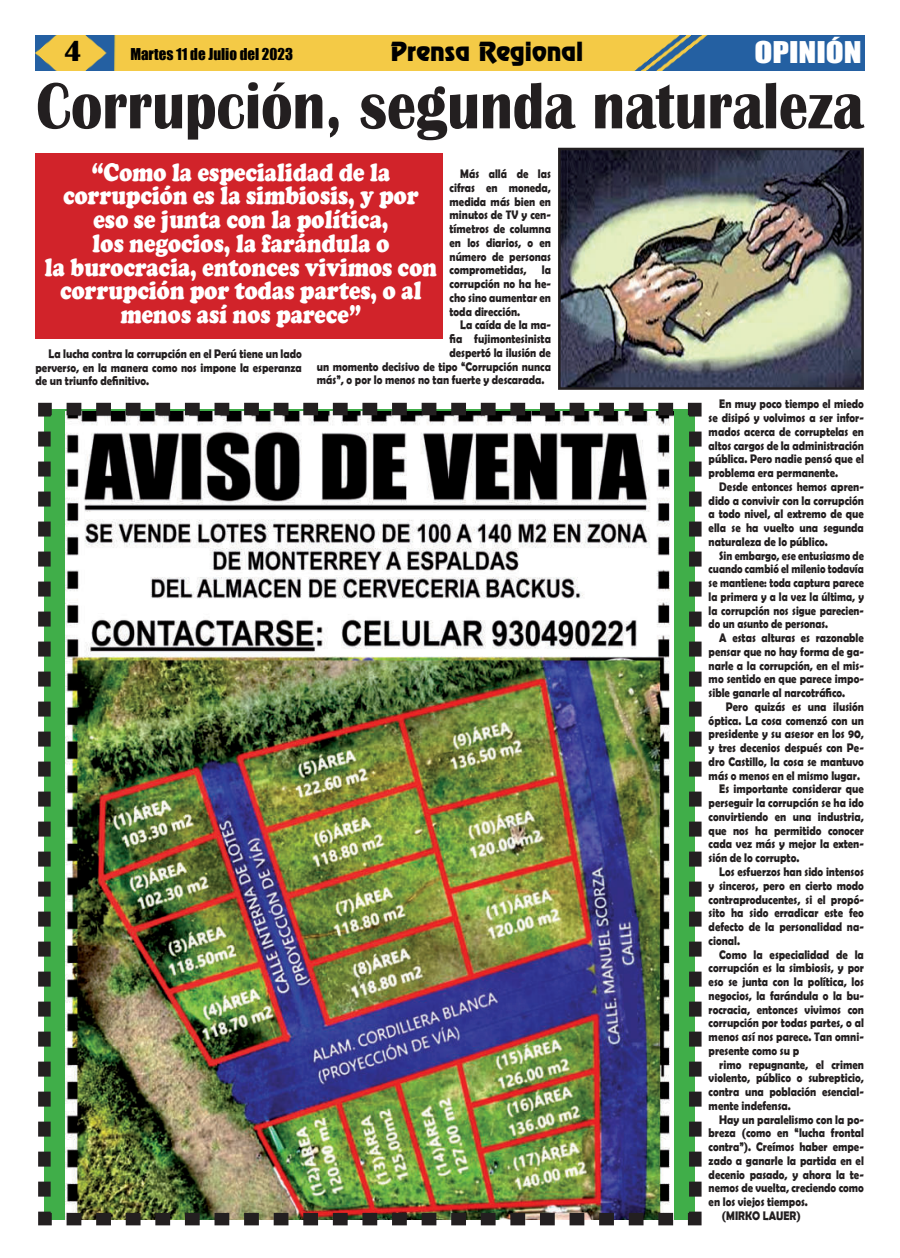
<style>
.page{position:relative;width:900px;height:1258px;background:#fff}
.page>*{position:absolute;margin:0;border:0;box-sizing:border-box;transform-origin:0 0}
.t1{font:700 67.5px "Britannic";color:#231f20;scale:.86 1}
.t2{font:700 30px "Britannic";color:#000}
.t3{font:27.5px "Impact";color:#fff;scale:1.2 1}
.t4{font:900 26.25px/23.8px "Cooper";color:#fff;text-align:center;scale:.83 1}
.t5{font:23.75px "Renfrew Normal";color:#000}
.t6{font:15px "Impact";color:#000}
.t7{font:700 12.5px/13.8px "Berlin Sans FB Demi";color:#231f20;text-align:justify;scale:.86 1}
.t8{font:700 12.5px/13.8px "Berlin Sans FB Demi";color:#231f20;text-align:justify;scale:.83 1}
</style>
<div class="page">
<img style="left:35px;top:35px;width:830px;height:36px">
<img style="left:38px;top:402px;width:664px;height:824px">
<div style="left:35px;top:153px;width:408px;height:186px;background:#d1232a"></div>
<img style="left:562px;top:152px;width:298px;height:234px">
<div style="left:558px;top:148px;width:306px;height:242px;border:3px solid #231f20"></div>
<h2 class="t2" style="left:64px;top:41px;width:20px">4</h2>
<p class="t6" style="left:130px;top:47px;width:164px">Martes 11 de Julio del 2023</p>
<h3 class="t5" style="left:390px;top:41px;width:194px">Prensa Regional</h3>
<h3 class="t3" style="left:755px;top:39px;width:91px">OPINIÓN</h3>
<h1 class="t1" style="left:36px;top:82px;width:964px">Corrupción, segunda naturaleza</h1>
<h3 class="t4" style="left:45px;top:162px;width:475px">“Como la especialidad de la corrupción es la simbiosis, y por eso se junta con la política,<br>los negocios, la farándula o<br>la burocracia, entonces vivimos con corrupción por todas partes, o al menos así nos parece”</h3>
<p class="t7" style="left:35px;top:347px;width:311px;text-indent:13px">La lucha contra la corrupción en el Perú tiene un lado perverso, en la manera como nos impone la esperanza de un triunfo definitivo.</p>
<p class="t7" style="left:450px;top:168px;width:119px;text-indent:11px">Más allá de las cifras en moneda, medida más bien en minutos de TV y cen&shy;tímetros de columna en los diarios, o en número de personas comprometidas, la corrupción no ha he&shy;cho sino aumentar en toda dirección.</p>
<p class="t7" style="left:460px;top:319px;width:107px">La caída de la ma-</p>
<p class="t7" style="left:450px;top:332px;width:119px">fia fujimontesinista</p>
<p class="t7" style="left:450px;top:346px;width:119px">despertó la ilusión de</p>
<p class="t7" style="left:317px;top:360px;width:274px">un momento decisivo de tipo “Corrupción nunca</p>
<p class="t7" style="left:317px;top:374px;width:266px">más”, o por lo menos no tan fuerte y descarada.</p>
<p class="t7" style="left:709px;top:398px;width:182px;text-indent:11px">En muy poco tiempo el miedo se disipó y volvimos a ser infor&shy;mados acerca de corruptelas en altos cargos de la administración pública. Pero nadie pensó que el problema era permanente.</p>
<p class="t7" style="left:709px;top:480px;width:182px;text-indent:11px">Desde entonces hemos apren&shy;dido a convivir con la corrupción a todo nivel, al extremo de que ella se ha vuelto una segunda naturaleza de lo público.</p>
<p class="t8" style="left:709px;top:549px;width:189px;text-indent:11px">Sin embargo, ese entusiasmo de cuando cambió el milenio todavía se mantiene: toda captura parece la primera y a la vez la última, y la corrupción nos sigue parecien&shy;do un asunto de personas.</p>
<p class="t7" style="left:709px;top:632px;width:182px;text-indent:11px">A estas alturas es razonable pensar que no hay forma de ga&shy;narle a la corrupción, en el mis&shy;mo sentido en que parece impo&shy;sible ganarle al narcotráfico.</p>
<p class="t7" style="left:726px;top:700px;width:162px">Pero quizás es una ilusión</p>
<p class="t7" style="left:709px;top:714px;width:182px">óptica. La cosa comenzó con un</p>
<p class="t7" style="left:709px;top:728px;width:182px">presidente y su asesor en los 90,</p>
<p class="t7" style="left:709px;top:742px;width:182px">y tres decenios después con Pe-</p>
<p class="t7" style="left:709px;top:755px;width:182px">dro Castillo, la cosa se mantuvo</p>
<p class="t7" style="left:709px;top:769px;width:178px">más o menos en el mismo lugar.</p>
<p class="t7" style="left:719px;top:783px;width:170px">Es importante considerar que</p>
<p class="t7" style="left:709px;top:797px;width:182px">perseguir la corrupción se ha ido</p>
<p class="t7" style="left:709px;top:810px;width:182px">convirtiendo en una industria,</p>
<p class="t7" style="left:709px;top:824px;width:182px">que nos ha permitido conocer</p>
<p class="t7" style="left:709px;top:838px;width:182px">cada vez más y mejor la exten-</p>
<p class="t7" style="left:709px;top:852px;width:107px">sión de lo corrupto.</p>
<p class="t7" style="left:719px;top:865px;width:170px">Los esfuerzos han sido intensos</p>
<p class="t7" style="left:709px;top:879px;width:182px">y sinceros, pero en cierto modo</p>
<p class="t7" style="left:709px;top:893px;width:182px">contraproducentes, si el propó-</p>
<p class="t7" style="left:709px;top:907px;width:182px">sito ha sido erradicar este feo</p>
<p class="t7" style="left:709px;top:920px;width:182px">defecto de la personalidad na-</p>
<p class="t7" style="left:709px;top:934px;width:38px">cional.</p>
<p class="t7" style="left:719px;top:948px;width:170px">Como la especialidad de la</p>
<p class="t7" style="left:709px;top:962px;width:182px">corrupción es la simbiosis, y por</p>
<p class="t7" style="left:709px;top:975px;width:182px">eso se junta con la política, los</p>
<p class="t7" style="left:709px;top:989px;width:182px">negocios, la farándula o la bu-</p>
<p class="t7" style="left:709px;top:1003px;width:182px">rocracia, entonces vivimos con</p>
<p class="t7" style="left:709px;top:1017px;width:182px">corrupción por todas partes, o al</p>
<p class="t7" style="left:709px;top:1030px;width:182px">menos así nos parece. Tan omni-</p>
<p class="t7" style="left:709px;top:1044px;width:107px">presente como su p</p>
<p class="t7" style="left:719px;top:1058px;width:170px">rimo repugnante, el crimen</p>
<p class="t7" style="left:709px;top:1072px;width:182px">violento, público o subrepticio,</p>
<p class="t7" style="left:709px;top:1085px;width:182px">contra una población esencial-</p>
<p class="t7" style="left:709px;top:1099px;width:97px">mente indefensa.</p>
<p class="t7" style="left:719px;top:1113px;width:170px">Hay un paralelismo con la po-</p>
<p class="t7" style="left:709px;top:1127px;width:182px">breza (como en “lucha frontal</p>
<p class="t7" style="left:709px;top:1140px;width:182px">contra”). Creímos haber empe-</p>
<p class="t7" style="left:709px;top:1154px;width:182px">zado a ganarle la partida en el</p>
<p class="t7" style="left:709px;top:1168px;width:182px">decenio pasado, y ahora la te-</p>
<p class="t7" style="left:709px;top:1182px;width:182px">nemos de vuelta, creciendo como</p>
<p class="t7" style="left:709px;top:1195px;width:117px">en los viejos tiempos.</p>
<p class="t7" style="left:722px;top:1209px;width:93px">(MIRKO LAUER)</p>
</div>
